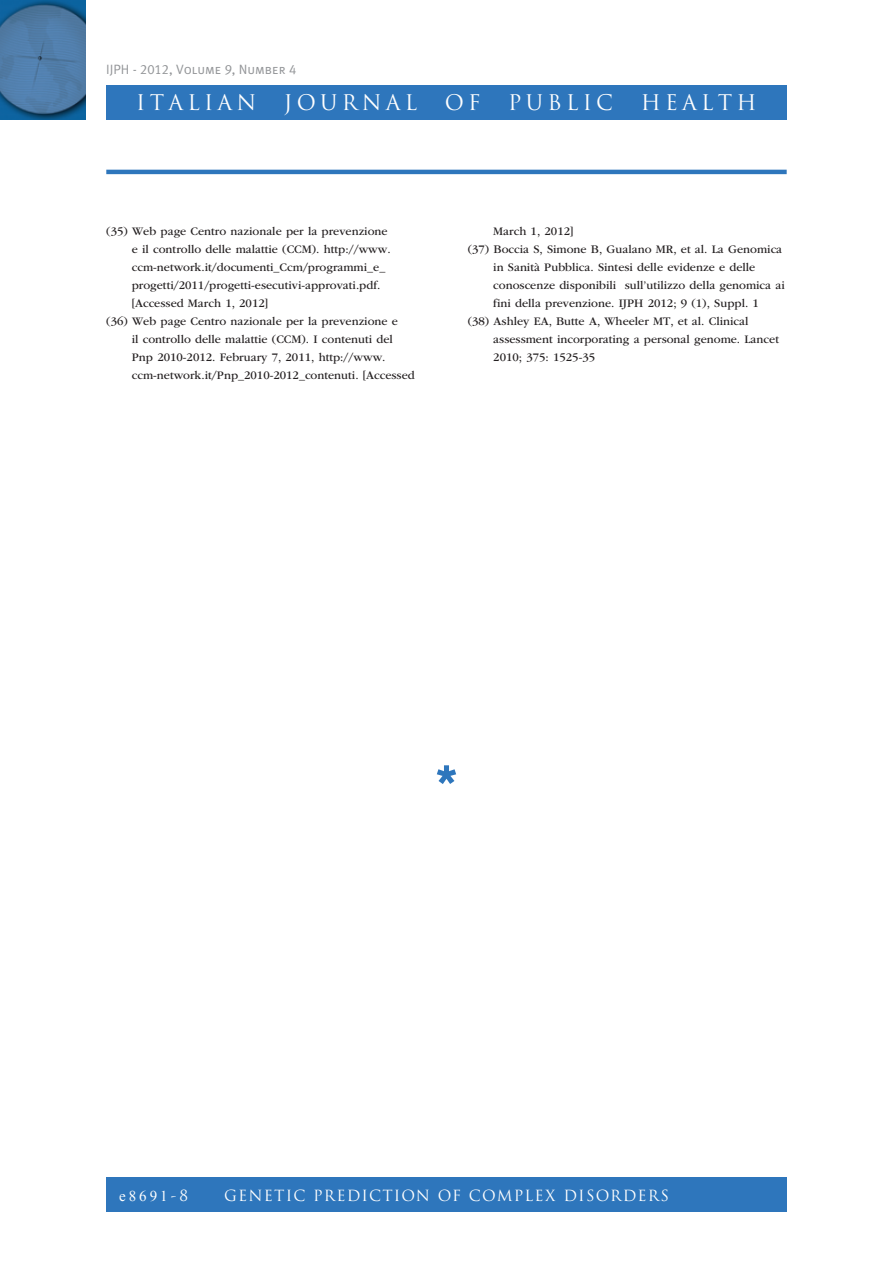
<style>
.page{position:relative;width:893px;height:1263px;background:#fff}
.page>*{position:absolute;margin:0;border:0;box-sizing:border-box;transform-origin:0 0}
.t1{font:21px "Trajan Pro";letter-spacing:.2em;color:#fff}
.t2{font:15px "Trajan Pro";letter-spacing:.075em;color:#fff}
.t3{font:15px "Times New Roman";letter-spacing:.2em;color:#fff}
.t4{font:13.5px "Meta Plus Normal Caps";color:#939598}
.t5{font:12px "ITC Garamond Std";color:#231f20}
.s1{font-family:"Trajan Pro"}
</style>
<div class="page">
<div style="left:106px;top:85px;width:681px;height:34px;background:#2e76bc"></div>
<div style="left:106px;top:1178px;width:681px;height:34px;background:#2e76bc"></div>
<img style="left:0;top:0;width:85px;height:119px">
<hr style="left:106px;top:170px;width:681px;height:4px;background:#2e76bc">
<svg style="left:437px;top:765px;width:19px;height:19px"></svg>
<p class="t4" style="left:106px;top:62px;width:192px">IJPH - 2012, Volume 9, Number 4</p>
<h1 class="t1" style="left:136px;top:89px;width:121px">ITALIAN</h1>
<h1 class="t1" style="left:284px;top:89px;width:135px">JOURNAL</h1>
<h1 class="t1" style="left:445px;top:89px;width:37px">OF</h1>
<h1 class="t1" style="left:508px;top:89px;width:106px">PUBLIC</h1>
<h1 class="t1" style="left:641px;top:89px;width:117px">HEALTH</h1>
<p class="t5" style="left:106px;top:224px;width:283px">(35) Web page Centro nazionale per la prevenzione</p>
<p class="t5" style="left:132px;top:242px;width:260px">e il controllo delle malattie (CCM). http://www.</p>
<p class="t5" style="left:132px;top:260px;width:255px">ccm-network.it/documenti_Ccm/programmi_e_</p>
<p class="t5" style="left:132px;top:278px;width:250px">progetti/2011/progetti-esecutivi-approvati.pdf.</p>
<p class="t5" style="left:132px;top:296px;width:138px">[Accessed March 1, 2012]</p>
<p class="t5" style="left:106px;top:314px;width:293px">(36) Web page Centro nazionale per la prevenzione e</p>
<p class="t5" style="left:132px;top:332px;width:263px">il controllo delle malattie (CCM). I contenuti del</p>
<p class="t5" style="left:132px;top:350px;width:255px">Pnp 2010-2012. February 7, 2011, http://www.</p>
<p class="t5" style="left:132px;top:368px;width:284px">ccm-network.it/Pnp_2010-2012_contenuti. [Accessed</p>
<p class="t5" style="left:493px;top:224px;width:82px">March 1, 2012]</p>
<p class="t5" style="left:468px;top:242px;width:316px">(37) Boccia S, Simone B, Gualano MR, et al. La Genomica</p>
<p class="t5" style="left:493px;top:260px;width:264px">in Sanità Pubblica. Sintesi delle evidenze e delle</p>
<p class="t5" style="left:493px;top:278px;width:293px">conoscenze disponibili sull’utilizzo della genomica ai</p>
<p class="t5" style="left:493px;top:296px;width:267px">fini della prevenzione. IJPH 2012; 9 (1), Suppl. 1</p>
<p class="t5" style="left:468px;top:314px;width:282px">(38) Ashley EA, Butte A, Wheeler MT, et al. Clinical</p>
<p class="t5" style="left:493px;top:332px;width:287px">assessment incorporating a personal genome. Lancet</p>
<p class="t5" style="left:493px;top:350px;width:103px">2010; 375: 1525-35</p>
<p class="t3" style="left:119px;top:1185px;width:71px">e8691<span class="s1">-8</span></p>
<p class="t2" style="left:224px;top:1185px;width:26px">GENETIC</p>
<p class="t2" style="left:313px;top:1185px;width:11px">PRE</p>
<p class="t2" style="left:347px;top:1185px;width:27px">DICTION</p>
<p class="t2" style="left:438px;top:1185px;width:12px">OF</p>
<p class="t2" style="left:469px;top:1185px;width:55px">COMPLE</p>
<p class="t2" style="left:545px;top:1185px;width:125px">X DISORDERS</p>
</div>
